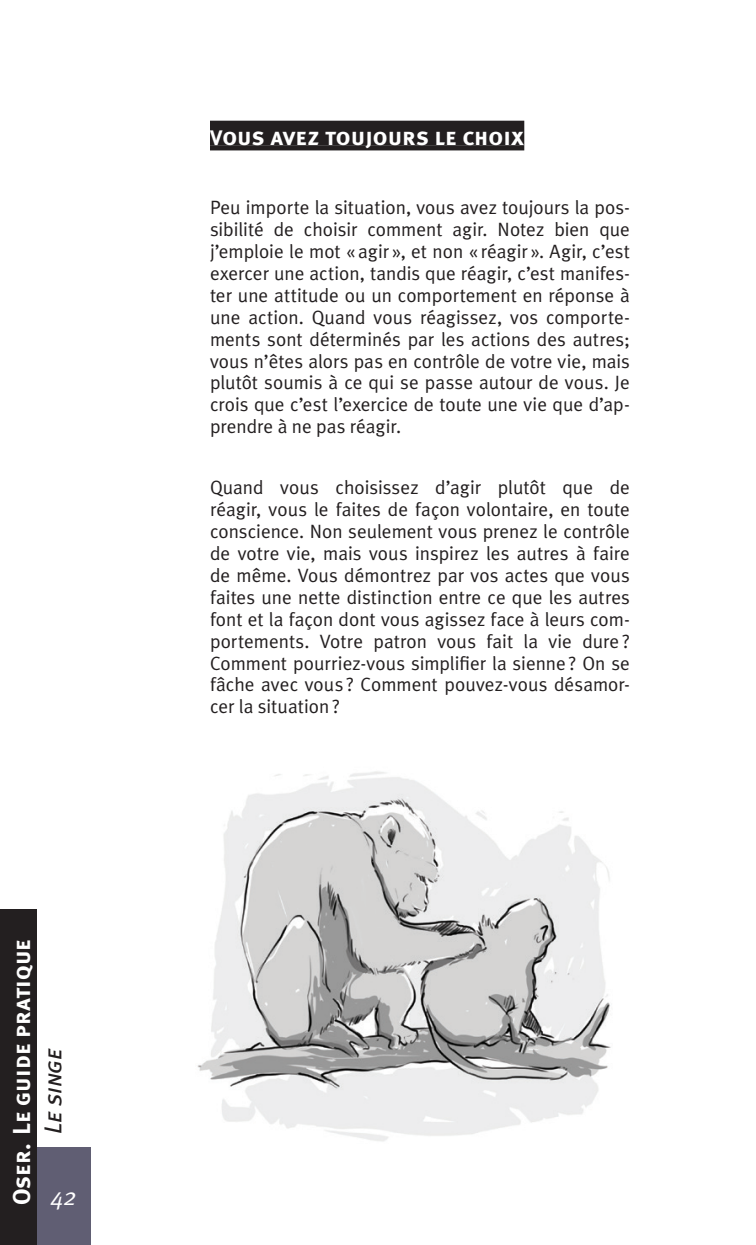
<style>
.page{position:relative;width:756px;height:1245px;background:#fff}
.page>*{position:absolute;margin:0;border:0;box-sizing:border-box;transform-origin:0 0}
.t1{font:24.5px "Meta Plus Bold Caps";color:#fff}
.t2{font:italic 24.5px "Meta Plus Book Caps";letter-spacing:-.01em;color:#231f20}
.t3{font:italic 24.5px "Meta Plus Normal";color:#fff}
.t4{font:19.25px/21.9px "Meta Plus Normal";color:#231f20;text-align:justify}
.s1{font-size:21px}
</style>
<div class="page">
<div style="left:37px;top:1146px;width:54px;height:98px;background:#605e73"></div>
<img style="left:197px;top:771px;width:414px;height:371px">
<div style="left:0;top:909px;width:37px;height:335px;background:#231f20"></div>
<div style="left:210px;top:121px;width:314px;height:24px;background:#231f20"></div>
<div style="left:210px;top:145px;width:314px;height:5px;background:#231f20"></div>
<p class="t1" style="left:8px;top:1205px;width:268px;rotate:-90deg">Oser. Le guide pratique</p>
<p class="t2" style="left:39px;top:1134px;width:87px;rotate:-90deg">Le singe</p>
<p class="t3" style="left:51px;top:1181px;width:27px">42</p>
<p class="t1" style="left:210px;top:122px;width:316px"><span class="s1">V</span>ous avez toujours le choix</p>
<p class="t4" style="left:210px;top:196px;width:422px">Peu importe la situation, vous avez toujours la pos&shy;sibilité de choisir comment agir. Notez bien que j’emploie le mot «agir », et non « réagir ». Agir, c’est exercer une action, tandis que réagir, c’est manifes&shy;ter une attitude ou un comportement en réponse à une action. Quand vous réagissez, vos comporte&shy;ments sont déterminés par les actions des autres; vous n’êtes alors pas en contrôle de votre vie, mais plutôt soumis à ce qui se passe autour de vous. Je crois que c’est l’exercice de toute une vie que d’ap&shy;prendre à ne pas réagir.</p>
<p class="t4" style="left:210px;top:476px;width:422px">Quand vous choisissez d’agir plutôt que de réagir, vous le faites de façon volontaire, en toute conscience. Non seulement vous prenez le contrôle de votre vie, mais vous inspirez les autres à faire de même. Vous démontrez par vos actes que vous faites une nette distinction entre ce que les autres font et la façon dont vous agissez face à leurs com&shy;portements. Votre patron vous fait la vie dure?<br>Comment pourriez-vous simplifier la sienne? On se fâche avec vous ? Comment pouvez-vous désamor&shy;cer la situation?</p>
</div>
